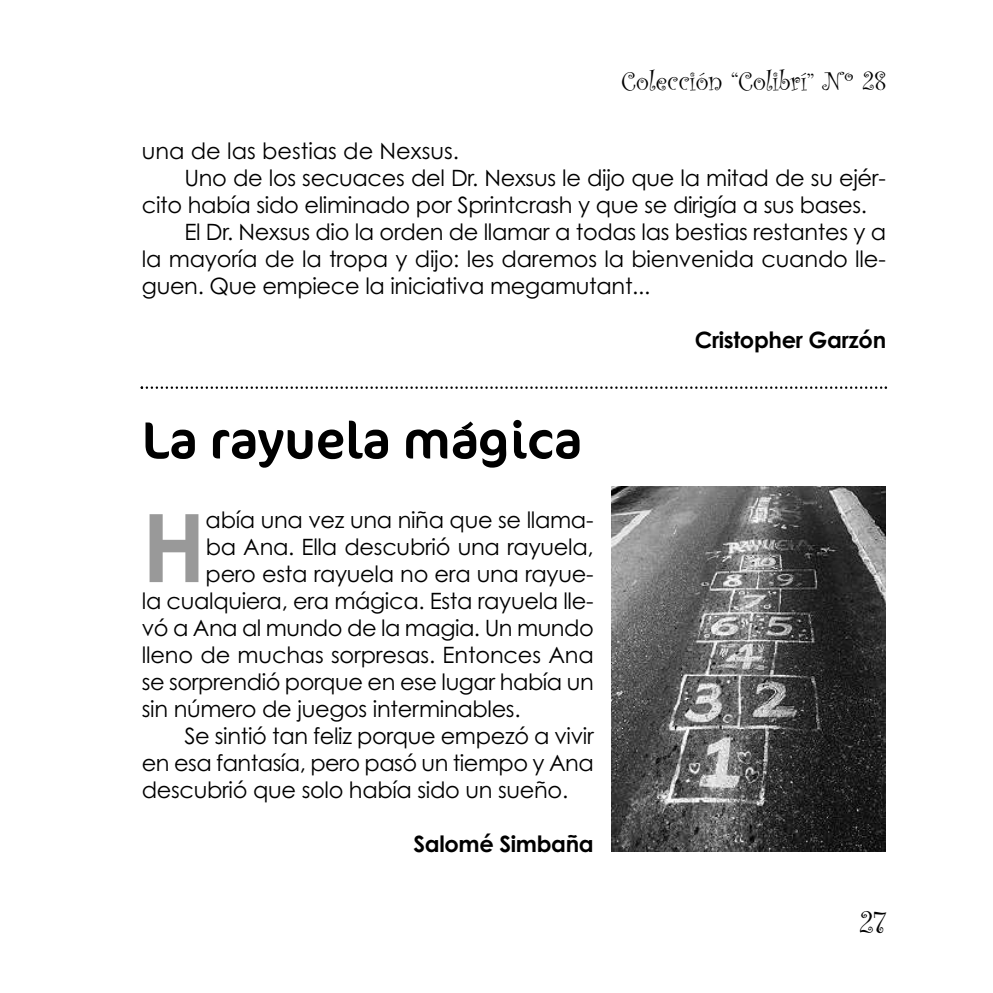
<style>
.page{position:relative;width:993px;height:993px;background:#fff}
.page>*{position:absolute;margin:0;border:0;box-sizing:border-box;transform-origin:0 0}
.t1{font:700 94.5px "Century Gothic";color:#999}
.t2{font:52.5px "Cocon";color:#000}
.t3{font:32.5px "Curlz";color:#000}
.t4{font:27.5px "Curlz";color:#000}
.t5{font:22.5px "Century Gothic";letter-spacing:-.015em;color:#000}
.t6{font:700 22.5px "Century Gothic";letter-spacing:-.015em;color:#000}
</style>
<div class="page">
<img style="left:611px;top:486px;width:274px;height:364px">
<svg style="left:140px;top:386px;width:746px;height:3px"></svg>
<p class="t4" style="left:621px;top:64px;width:266px">Colección “Colibrí” Nº 28</p>
<p class="t5" style="left:142px;top:138px;width:318px">una de las bestias de Nexsus.</p>
<p class="t5" style="left:184px;top:165px;width:702px">Uno de los secuaces del Dr. Nexsus le dijo que la mitad de su ejér-</p>
<p class="t5" style="left:142px;top:192px;width:726px">cito había sido eliminado por Sprintcrash y que se dirigía a sus bases.</p>
<p class="t5" style="left:184px;top:219px;width:703px">El Dr. Nexsus dio la orden de llamar a todas las bestias restantes y a</p>
<p class="t5" style="left:142px;top:246px;width:745px">la mayoría de la tropa y dijo: les daremos la bienvenida cuando lle-</p>
<p class="t5" style="left:142px;top:273px;width:510px">guen. Que empiece la iniciativa megamutant...</p>
<p class="t6" style="left:694px;top:327px;width:193px">Cristopher Garzón</p>
<h2 class="t2" style="left:142px;top:409px;width:441px">La rayuela mágica</h2>
<h1 class="t1" style="left:142px;top:494px;width:66px">H</h1>
<p class="t5" style="left:205px;top:507px;width:389px">abía una vez una niña que se llama-</p>
<p class="t5" style="left:205px;top:534px;width:389px">ba Ana. Ella descubrió una rayuela,</p>
<p class="t5" style="left:205px;top:561px;width:389px">pero esta rayuela no era una rayue-</p>
<p class="t5" style="left:142px;top:588px;width:453px">la cualquiera, era mágica. Esta rayuela lle-</p>
<p class="t5" style="left:142px;top:615px;width:453px">vó a Ana al mundo de la magia. Un mundo</p>
<p class="t5" style="left:142px;top:642px;width:453px">lleno de muchas sorpresas. Entonces Ana</p>
<p class="t5" style="left:142px;top:669px;width:453px">se sorprendió porque en ese lugar había un</p>
<p class="t5" style="left:142px;top:696px;width:380px">sin número de juegos interminables.</p>
<p class="t5" style="left:184px;top:723px;width:411px">Se sintió tan feliz porque empezó a vivir</p>
<p class="t5" style="left:142px;top:750px;width:453px">en esa fantasía, pero pasó un tiempo y Ana</p>
<p class="t5" style="left:142px;top:777px;width:428px">descubrió que solo había sido un sueño.</p>
<p class="t6" style="left:413px;top:831px;width:182px">Salomé Simbaña</p>
<h3 class="t3" style="left:859px;top:902px;width:28px">27</h3>
</div>
